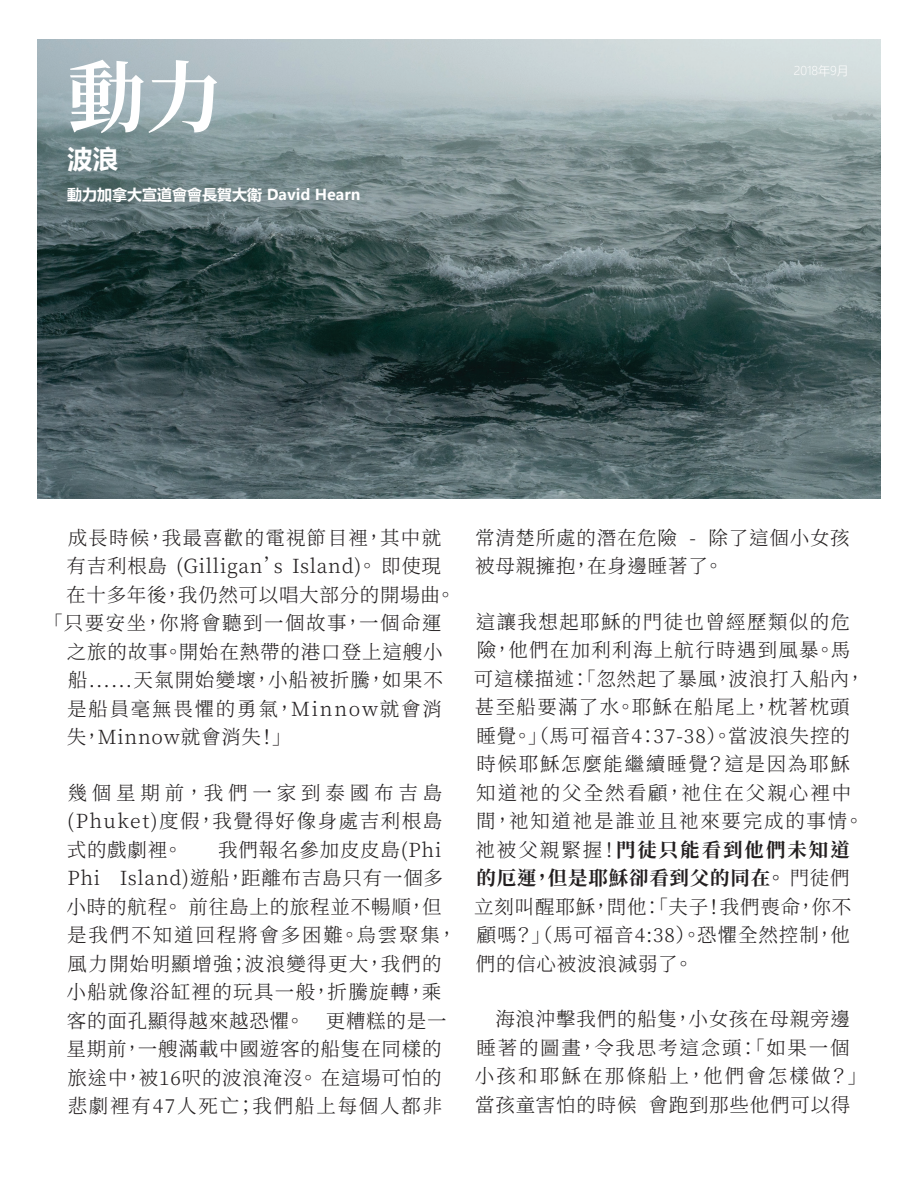
<style>
.page{position:relative;width:918px;height:1188px;background:#fff}
.page>*{position:absolute;margin:0;border:0;box-sizing:border-box;transform-origin:0 0}
.t1{font:700 78px "Source Han Serif TC";color:#fff}
.t2{font:700 25.5px "Microsoft Ya Hei";color:#fff}
.t3{font:300 19.5px/28.5px "Source Han Serif TC";letter-spacing:.05em;color:#231f20}
.t4{font:300 19.5px/28.5px "Source Han Serif TC";letter-spacing:.07em;color:#231f20}
.t5{font:300 19.5px "Source Han Serif TC";letter-spacing:.075em;color:#231f20}
.t6{font:300 19.5px "Source Han Serif TC";letter-spacing:.09em;color:#231f20}
.t7{font:700 15px "Microsoft Ya Hei";color:#fff}
.t8{font:300 12px "Microsoft Ya Hei";color:#fff}
.s1{font-weight:700}
</style>
<div class="page">
<img style="left:38px;top:40px;width:842px;height:459px">
<p class="t1" style="left:68px;top:54px;width:157px">動力</p>
<p class="t2" style="left:67px;top:141px;width:52px">波浪</p>
<p class="t7" style="left:67px;top:184px;width:295px">動力加拿大宣道會會長賀大衛 David Hearn</p>
<p class="t8" style="left:794px;top:63px;width:57px">2018年9月</p>
<p class="t3" style="left:68px;top:524px;width:375px">成長時候，我最喜歡的電視節目裡，其中就</p>
<p class="t3" style="left:67px;top:552px;width:376px">有吉利根島 (Gilligan’s Island)。 即使現</p>
<p class="t3" style="left:66px;top:581px;width:391px">在十多年後，我仍然可以唱大部分的開場曲。</p>
<p class="t5" style="left:43px;top:612px;width:400px">「只要安坐，你將會聽到一個故事，一個命運</p>
<p class="t3" style="left:67px;top:638px;width:377px">之旅的故事。開始在熱帶的港口登上這艘小</p>
<p class="t3" style="left:68px;top:666px;width:376px">船......天氣開始變壞，小船被折騰，如果不</p>
<p class="t6" style="left:67px;top:698px;width:376px">是船員毫無畏懼的勇氣，Minnow就會消</p>
<p class="t3" style="left:67px;top:723px;width:226px">失，Minnow就會消失！」</p>
<p class="t3" style="left:67px;top:779px;width:377px;text-align:justify">幾個星期前，我們一家到泰國布吉島(Phuket)度假，我覺得好像身處吉利根島式的戲劇裡。</p>
<p class="t3" style="left:67px;top:836px;width:391px;text-indent:152px">我們報名參加皮皮島(Phi<br>Phi Island)遊船，距離布吉島只有一個多小時的航程。 前往島上的旅程並不暢順，但是我們不知道回程將會多困難。烏雲聚集，風力開始明顯增強；波浪變得更大，我們的小船就像浴缸裡的玩具一般，折騰旋轉，乘客的面孔顯得越來越恐懼。 更糟糕的是一星期前，一艘滿載中國遊客的船隻在同樣的旅途中，被16呎的波浪淹沒。 在這場可怕的悲劇裡有47人死亡；我們船上每個人都非</p>
<p class="t3" style="left:475px;top:524px;width:376px">常清楚所處的潛在危險 - 除了這個小女孩被母親擁抱，在身邊睡著了。</p>
<p class="t4" style="left:474px;top:608px;width:393px">這讓我想起耶穌的門徒也曾經歷類似的危險，他們在加利利海上航行時遇到風暴。馬可這樣描述：「忽然起了暴風，波浪打入船內，甚至船要滿了水。耶穌在船尾上，枕著枕頭睡覺。」（馬可福音4：37-38）。當波浪失控的時候耶穌怎麼能繼續睡覺？這是因為耶穌知道祂的父全然看顧，祂住在父親心裡中間，祂知道祂是誰並且祂來要完成的事情。祂被父親緊握！<span class="s1">門徒只能看到他們未知道的厄運，但是耶穌卻看到父的同在。</span> 門徒們立刻叫醒耶穌，問他：「夫子！我們喪命，你不顧嗎？」（馬可福音4:38）。恐懼全然控制，他們的信心被波浪減弱了。</p>
<p class="t3" style="left:475px;top:1005px;width:394px;text-indent:20px">海浪沖擊我們的船隻，小女孩在母親旁邊睡著的圖畫，令我思考這念頭：「如果一個小孩和耶穌在那條船上，他們會怎樣做？」當孩童害怕的時候 會跑到那些他們可以得</p>
</div>
